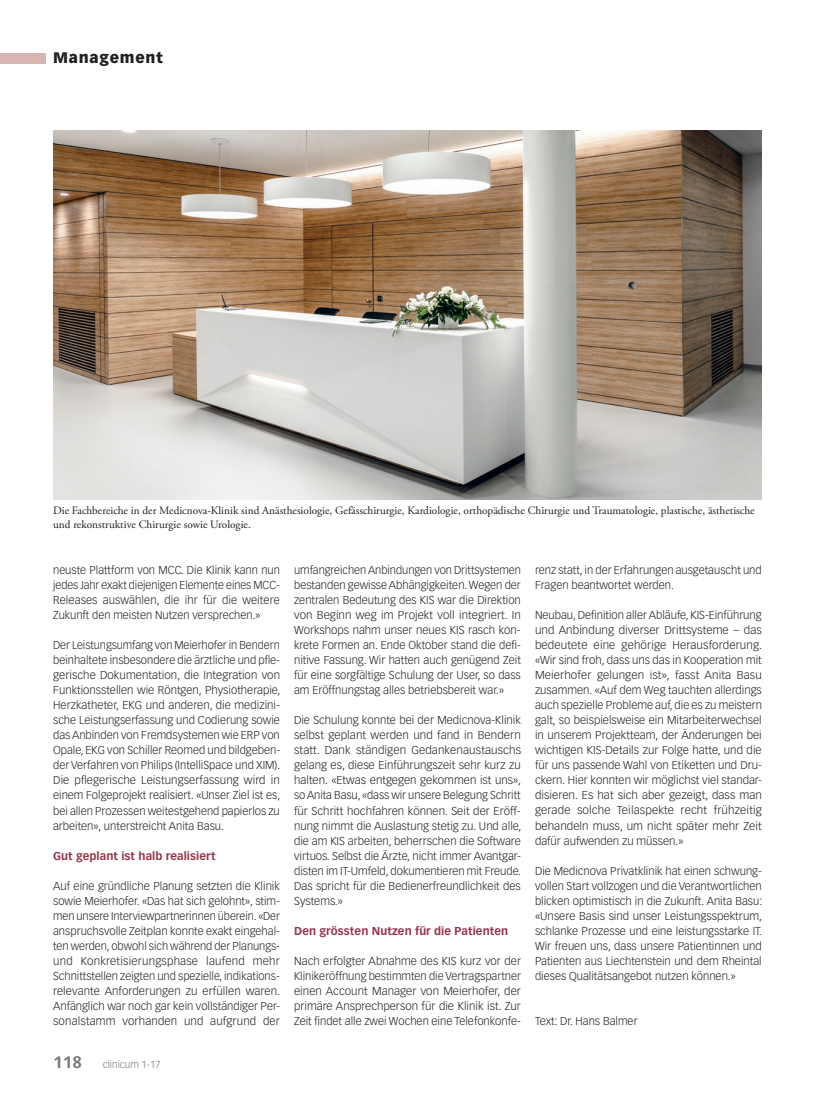
<style>
.page{position:relative;width:815px;height:1099px;background:#fff}
.page>*{position:absolute;margin:0;border:0;box-sizing:border-box;transform-origin:0 0}
.t1{font:900 15px "Vectora LT Std";letter-spacing:.05em;color:#231f20}
.t2{font:300 11.25px/15px "Vectora LT Std";color:#231f20;text-align:justify}
.t3{font:11.25px/13.5px "Adobe Garamond Pro";color:#231f20}
.t4{font:700 11.25px "Vectora LT Std";letter-spacing:.005em;color:#983249}
.t5{font:300 10px "Vectora LT Std";color:#76787b}
.s1{font-weight:700;font-size:16.25px}
</style>
<div class="page">
<div style="left:0;top:53px;width:45px;height:10px;background:#d9b4b3"></div>
<img style="left:53px;top:130px;width:709px;height:369px">
<h1 class="t1" style="left:53px;top:49px;width:111px">Management</h1>
<p class="t3" style="left:53px;top:504px;width:703px">Die Fachbereiche in der Medicnova-Klinik sind Anästhesiologie, Gefässchirurgie, Kardiologie, orthopädische Chirurgie und Traumatologie, plastische, ästhetische und rekonstruktive Chirurgie sowie Urologie.</p>
<p class="t2" style="left:53px;top:563px;width:228px">neuste Plattform von MCC. Die Klinik kann nun jedes Jahr exakt diejenigen Elemente eines MCC-Releases auswählen, die ihr für die weitere Zukunft den meisten Nutzen versprechen.»</p>
<p class="t2" style="left:53px;top:638px;width:229px">Der Leistungsumfang von Meierhofer in Bendern beinhaltete insbesondere die ärztliche und pfle&shy;gerische Dokumentation, die Integration von Funktionsstellen wie Röntgen, Physiotherapie, Herzkatheter, EKG und anderen, die medizini&shy;sche Leistungserfassung und Codierung sowie das Anbinden von Fremdsystemen wie ERP von Opale, EKG von Schiller Reomed und bildgeben&shy;der Verfahren von Philips (IntelliSpace und XIM).<br>Die pflegerische Leistungserfassung wird in einem Folgeprojekt realisiert. «Unser Ziel ist es, bei allen Prozessen weitestgehend papierlos zu arbeiten», unterstreicht Anita Basu.</p>
<p class="t4" style="left:53px;top:848px;width:164px">Gut geplant ist halb realisiert</p>
<p class="t2" style="left:53px;top:878px;width:229px">Auf eine gründliche Planung setzten die Klinik sowie Meierhofer. «Das hat sich gelohnt», stim&shy;men unsere Interviewpartnerinnen überein. «Der anspruchsvolle Zeitplan konnte exakt eingehal&shy;ten werden, obwohl sich während der Planungs&shy;und Konkretisierungsphase laufend mehr Schnittstellen zeigten und spezielle, indikations&shy;relevante Anforderungen zu erfüllen waren.<br>Anfänglich war noch gar kein vollständiger Per&shy;sonalstamm vorhanden und aufgrund der</p>
<p class="t5" style="left:53px;top:1058px;width:109px"><span class="s1">118</span> clinicum 1-17</p>
<p class="t2" style="left:294px;top:563px;width:228px">umfangreichen Anbindungen von Drittsystemen bestanden gewisse Abhängigkeiten. Wegen der zentralen Bedeutung des KIS war die Direktion von Beginn weg im Projekt voll integriert. In Workshops nahm unser neues KIS rasch kon&shy;krete Formen an. Ende Oktober stand die defi&shy;nitive Fassung. Wir hatten auch genügend Zeit für eine sorgfältige Schulung der User, so dass am Eröffnungstag alles betriebsbereit war.»</p>
<p class="t2" style="left:294px;top:713px;width:229px">Die Schulung konnte bei der Medicnova-Klinik selbst geplant werden und fand in Bendern statt. Dank ständigen Gedankenaustauschs gelang es, diese Einführungszeit sehr kurz zu halten. «Etwas entgegen gekommen ist uns», so Anita Basu, «dass wir unsere Belegung Schritt für Schritt hochfahren können. Seit der Eröff&shy;nung nimmt die Auslastung stetig zu. Und alle, die am KIS arbeiten, beherrschen die Software virtuos. Selbst die Ärzte, nicht immer Avantgar&shy;disten im IT-Umfeld, dokumentieren mit Freude.<br>Das spricht für die Bedienerfreundlichkeit des Systems.»</p>
<p class="t4" style="left:294px;top:923px;width:216px">Den grössten Nutzen für die Patienten</p>
<p class="t2" style="left:294px;top:953px;width:228px">Nach erfolgter Abnahme des KIS kurz vor der Klinikeröffnung bestimmten die Vertragspartner einen Account Manager von Meierhofer, der primäre Ansprechperson für die Klinik ist. Zur Zeit findet alle zwei Wochen eine Telefonkonfe-</p>
<p class="t2" style="left:535px;top:563px;width:228px">renz statt, in der Erfahrungen ausgetauscht und<br>Fragen beantwortet werden.</p>
<p class="t2" style="left:535px;top:608px;width:229px">Neubau, Definition aller Abläufe, KIS-Einführung und Anbindung diverser Drittsysteme – das bedeutete eine gehörige Herausforderung. «Wir sind froh, dass uns das in Kooperation mit Meierhofer gelungen ist», fasst Anita Basu zusammen. «Auf dem Weg tauchten allerdings auch spezielle Probleme auf, die es zu meistern galt, so beispielsweise ein Mitarbeiterwechsel in unserem Projektteam, der Änderungen bei wichtigen KIS-Details zur Folge hatte, und die für uns passende Wahl von Etiketten und Dru&shy;ckern. Hier konnten wir möglichst viel standar&shy;disieren. Es hat sich aber gezeigt, dass man gerade solche Teilaspekte recht frühzeitig behandeln muss, um nicht später mehr Zeit dafür aufwenden zu müssen.»</p>
<p class="t2" style="left:535px;top:863px;width:229px">Die Medicnova Privatklinik hat einen schwung&shy;vollen Start vollzogen und die Verantwortlichen blicken optimistisch in die Zukunft. Anita Basu: «Unsere Basis sind unser Leistungsspektrum, schlanke Prozesse und eine leistungsstarke IT.<br>Wir freuen uns, dass unsere Patientinnen und Patienten aus Liechtenstein und dem Rheintal dieses Qualitätsangebot nutzen können.»</p>
<p class="t2" style="left:535px;top:1013px;width:104px">Text: Dr. Hans Balmer</p>
</div>
